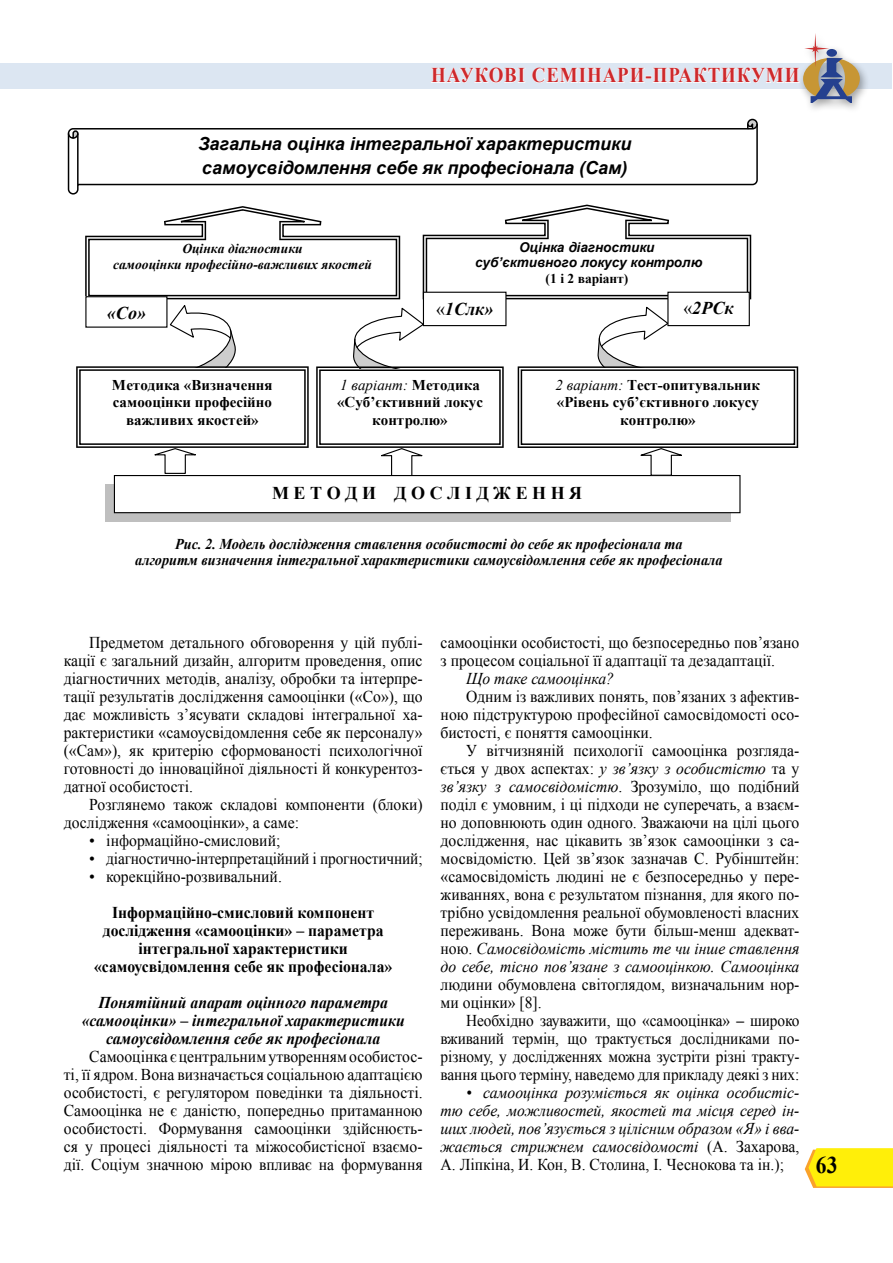
<style>
.page{position:relative;width:893px;height:1263px;background:#fff}
.page>*{position:absolute;margin:0;border:0;box-sizing:border-box;transform-origin:0 0}
.t1{font:700 24px "Times New Roman";color:#000;scale:.9 1}
.t2{font:700 21px "Times New Roman";letter-spacing:.05em;color:#ce292c;scale:.9 1}
.t3{font:italic 700 18px/24px "Arial";color:#000}
.t4{font:700 18px "Times New Roman";color:#000}
.t5{font:italic 700 18px "Times New Roman";letter-spacing:.005em;color:#000}
.t6{font:16.5px/18px "Times New Roman";color:#000;text-align:justify;scale:.95 1}
.t7{font:italic 16.5px/18px "Times New Roman";color:#000;text-align:justify;scale:.95 1}
.t8{font:16.5px/18px "Times New Roman";color:#000;text-align:justify;scale:.93 1}
.t9{font:700 16.5px/18px "Times New Roman";color:#000;text-align:center;scale:.95 1}
.t10{font:italic 700 16.5px/18px "Times New Roman";color:#000;text-align:center;scale:.95 1}
.t11{font:16.5px "Times New Roman";color:#000}
.t12{font:700 15px/17.4px "Times New Roman";color:#000;text-align:center}
.t13{font:italic 700 15px/16.5px "Times New Roman";color:#000;text-align:center;scale:.95 1}
.t14{font:italic 700 13.5px/15.5px "Times New Roman";letter-spacing:.005em;color:#000;text-align:center}
.t15{font:italic 700 13.5px/15.5px "Arial";color:#000;text-align:center}
.t16{font:700 13.5px "Times New Roman";letter-spacing:-.005em;color:#000}
.s1{font-weight:400;font-style:normal}
.s2{font-weight:400;font-style:italic}
.s3{font-style:normal}
.s4{font-style:italic}
.s5{font-weight:700}
</style>
<div class="page">
<div style="left:0;top:63px;width:891px;height:26px;background:#dce6f2"></div>
<svg style="left:805px;top:1148px;width:88px;height:40px;background:#feea18"></svg>
<div style="left:797px;top:31px;width:73px;height:83px;background:#000;opacity:.37"></div>
<svg style="left:431px;top:67px;width:94px;height:16px"></svg>
<svg style="left:532px;top:33px;width:328px;height:69px"></svg>
<svg style="left:68px;top:128px;width:690px;height:67px"></svg>
<svg style="left:68px;top:130px;width:11px;height:10px"></svg>
<hr style="left:77px;top:133px;width:2px;height:52px;background:#000">
<svg style="left:746px;top:119px;width:12px;height:11px"></svg>
<div style="left:105px;top:484px;width:626px;height:38px;background:#808080;opacity:.5"></div>
<div style="left:114px;top:475px;width:626px;height:38px;background:#fff"></div>
<div style="left:114px;top:475px;width:626px;height:38px;border:1px solid #000"></div>
<svg style="left:76px;top:205px;width:722px;height:273px"></svg>
<p class="t2" style="left:431px;top:61px;width:411px">НАУКОВІ СЕМІНАРИ-ПРАКТИКУМИ</p>
<p class="t3" style="left:198px;top:132px;width:435px">Загальна оцінка інтегральної характеристики самоусвідомлення себе як професіонала (Сам)</p>
<p class="t14" style="left:113px;top:240px;width:260px">Оцінка діагностики<br>самооцінки професійно-важливих якостей</p>
<p class="t5" style="left:107px;top:301px;width:41px">«Со»</p>
<p class="t15" style="left:475px;top:240px;width:229px">Оцінка діагностики суб’єктивного локусу контролю</p>
<p class="t16" style="left:546px;top:269px;width:84px">(1 і 2 варіант)</p>
<p class="t5" style="left:683px;top:296px;width:51px"><span class="s1">«</span>2РСк</p>
<p class="t5" style="left:436px;top:296px;width:59px"><span class="s1">«</span>1Слк»</p>
<p class="t12" style="left:112px;top:376px;width:162px">Методика «Визначення самооцінки професійно важливих якостей»</p>
<p class="t12" style="left:337px;top:376px;width:148px"><span class="s2">1 варіант:</span> Методика «Суб’єктивний локус контролю»</p>
<p class="t12" style="left:555px;top:376px;width:206px"><span class="s2">2 варіант:</span> Тест-опитувальник «Рівень суб’єктивного локусу контролю»</p>
<p class="t4" style="left:272px;top:480px;width:311px">М Е Т О Д И Д О С Л І Д Ж Е Н Н Я</p>
<p class="t13" style="left:135px;top:535px;width:620px">Рис. 2. Модель дослідження ставлення особистості до себе як професіонала та<br>алгоритм визначення інтегральної характеристики самоусвідомлення себе як професіонала</p>
<p class="t6" style="left:64px;top:633px;width:379px;text-indent:26px">Предметом детального обговорення у цій публі&shy;кації є загальний дизайн, алгоритм проведення, опис діагностичних методів, аналізу, обробки та інтерпре&shy;тації результатів дослідження самооцінки («Со»), що дає можливість з’ясувати складові інтегральної ха&shy;рактеристики «самоусвідомлення себе як персоналу» («Сам»), як критерію сформованості психологічної готовності до інноваційної діяльності й конкурентоз&shy;датної особистості.</p>
<p class="t6" style="left:64px;top:795px;width:379px;text-indent:26px">Розглянемо також складові компоненти (блоки) дослідження «самооцінки», а саме:</p>
<p class="t11" style="left:89px;top:829px;width:193px">• інформаційно-смисловий;</p>
<p class="t11" style="left:89px;top:847px;width:335px">• діагностично-інтерпретаційний і прогностичний;</p>
<p class="t11" style="left:89px;top:865px;width:194px">• корекційно-розвивальний.</p>
<p class="t9" style="left:94px;top:903px;width:315px">Інформаційно-смисловий компонент дослідження «самооцінки» – параметра інтегральної характеристики «самоусвідомлення себе як професіонала»</p>
<p class="t10" style="left:82px;top:993px;width:341px">Понятійний апарат оцінного параметра «самооцінки» <span class="s3">–</span> інтегральної характеристики самоусвідомлення себе як професіонала</p>
<p class="t6" style="left:64px;top:1047px;width:379px;text-indent:26px">Самооцінка є центральним утворенням особистос&shy;ті, її ядром. Вона визначається соціальною адаптацією особистості, є регулятором поведінки та діяльності.<br>Самооцінка не є даністю, попередньо притаманною особистості. Формування самооцінки здійснюєть&shy;ся у процесі діяльності та міжособистісної взаємо&shy;дії. Соціум значною мірою впливає на формування</p>
<p class="t6" style="left:441px;top:633px;width:379px">самооцінки особистості, що безпосередньо пов’язано з процесом соціальної її адаптації та дезадаптації.</p>
<p class="t7" style="left:466px;top:669px;width:157px">Що таке самооцінка?</p>
<p class="t6" style="left:441px;top:687px;width:379px;text-indent:26px">Одним із важливих понять, пов’язаних з афектив&shy;ною підструктурою професійної самосвідомості осо&shy;бистості, є поняття самооцінки.</p>
<p class="t6" style="left:441px;top:741px;width:379px;text-indent:26px">У вітчизняній психології самооцінка розгляда&shy;ється у двох аспектах: <span class="s4">у зв’язку з особистістю</span> та у <span class="s4">зв’язку з самосвідомістю</span>. Зрозуміло, що подібний поділ є умовним, і ці підходи не суперечать, а взаєм&shy;но доповнюють один одного. Зважаючи на цілі цього дослідження, нас цікавить зв’язок самооцінки з са&shy;мосвідомістю. Цей зв’язок зазначав С. Рубінштейн: «cамосвідомість людині не є безпосередньо у пере&shy;живаннях, вона є результатом пізнання, для якого по&shy;трібно усвідомлення реальної обумовленості власних переживань. Вона може бути більш-менш адекват&shy;ною. <span class="s4">Самосвідомість містить те чи інше ставлення до себе, тісно пов’язане з самооцінкою. Самооцінка</span></p>
<p class="t6" style="left:441px;top:975px;width:379px">людини обумовлена світоглядом, визначальним нор&shy;ми оцінки» [8].</p>
<p class="t8" style="left:441px;top:1011px;width:387px;text-indent:26px">Необхідно зауважити, що «самооцінка» <span class="s5">–</span> широко вживаний термін, що трактується дослідниками по&shy;різному, у дослідженнях можна зустріти різні тракту&shy;вання цього терміну, наведемо для прикладу деякі з них:</p>
<p class="t7" style="left:441px;top:1083px;width:379px;text-indent:26px">• самооцінка розуміється як оцінка особистіс&shy;тю себе, можливостей, якостей та місця серед ін&shy;ших людей, пов’язується з цілісним образом «Я» і вва&shy;жається стрижнем самосвідомості <span class="s3">(А. Захарова, А. Ліпкіна, И. Кон, В. Столина, І. Чеснокова та ін.);</span></p>
<h1 class="t1" style="left:816px;top:1148px;width:26px">63</h1>
</div>
